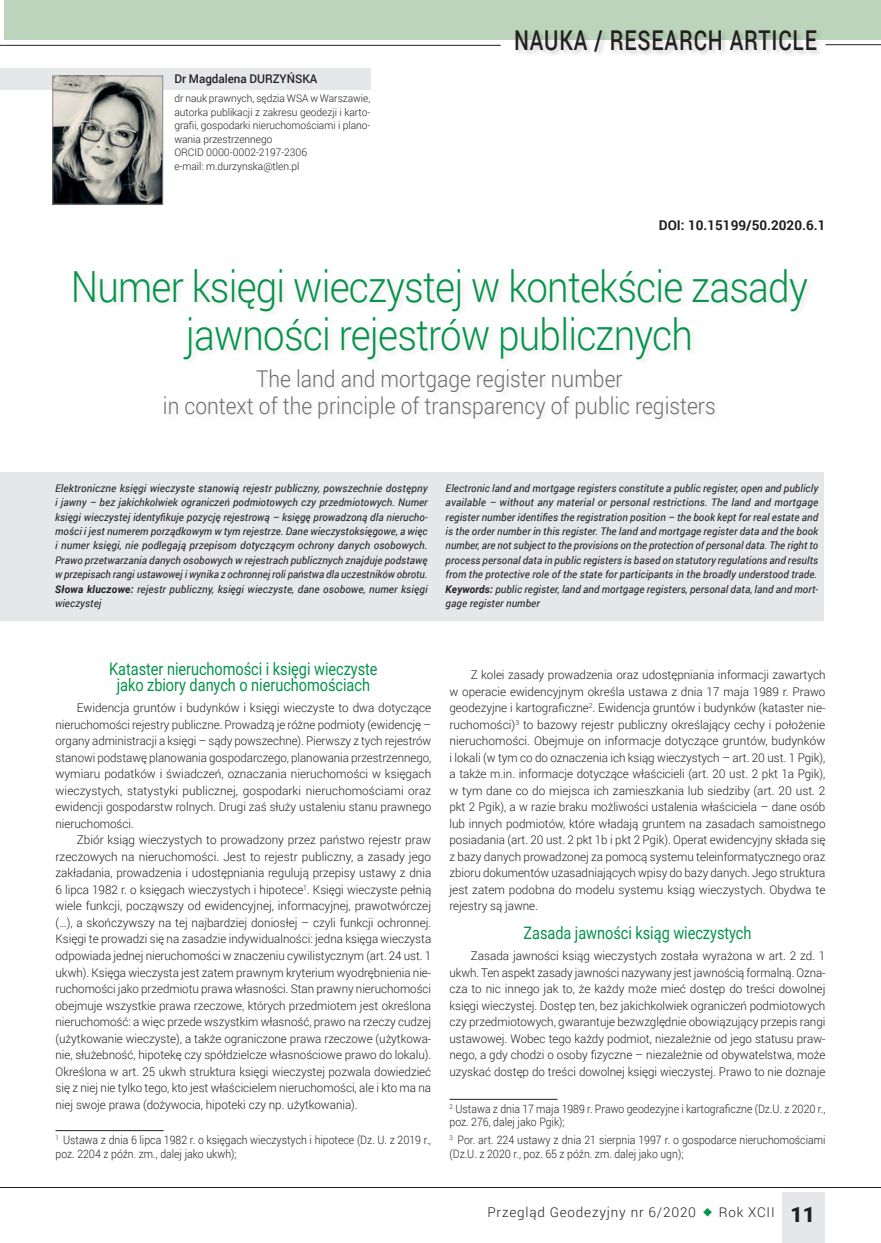
<style>
.page{position:relative;width:881px;height:1243px;background:#fff}
.page>*{position:absolute;margin:0;border:0;box-sizing:border-box;transform-origin:0 0}
.t1{font:300 42.9px/48px "Roboto";letter-spacing:-.02em;color:#06934a;text-align:center;scale:.9 1}
.t2{font:500 27.3px "Roboto";letter-spacing:.04em;color:#231f20;scale:.77 1}
.t3{font:300 23.1px/27px "Roboto";color:#6c6d70;text-align:center;scale:.91 1}
.t4{font:900 21px "Roboto";color:#231f20}
.t5{font:17.25px/16.5px "Roboto";letter-spacing:-.005em;color:#06934a;text-align:center;scale:.84 1}
.t6{font:300 13.5px "Roboto";letter-spacing:.06em;color:#231f20}
.t7{font:700 13.5px "Roboto";color:#231f20}
.t8{font:300 12px/16.5px "Roboto";letter-spacing:-.005em;color:#231f20;text-align:justify}
.t9{font:500 12px "Roboto";letter-spacing:-.005em;color:#231f20}
.t10{font:300 11.55px/13.5px "Roboto";color:#231f20;scale:.91 1}
.t11{font:italic 10.5px/14.4px "Roboto";letter-spacing:.01em;color:#231f20;text-align:justify}
.t12{font:300 10.5px/13.5px "Roboto";letter-spacing:-.005em;color:#231f20}
.s1{font-weight:700}
.s2{color:#06934a}
</style>
<div class="page">
<div style="left:782px;top:1192px;width:42px;height:50px;background:#e6e7e9"></div>
<hr style="left:0;top:1186px;width:881px;height:1px;background:#231f20">
<div style="left:4px;top:0;width:877px;height:40px;background:#bbd4bb"></div>
<hr style="left:4px;top:45px;width:497px;height:1px;background:#231f20">
<hr style="left:825px;top:44px;width:56px;height:1px;background:#231f20">
<div style="left:514px;top:29px;width:310px;height:30px;background:#231f20;opacity:.22"></div>
<hr style="left:56px;top:1129px;width:108px;height:1px;background:#231f20">
<div style="left:0;top:68px;width:370px;height:22px;background:#e6e7e9"></div>
<div style="left:0;top:472px;width:824px;height:148px;background:#e6e7e9"></div>
<hr style="left:449px;top:1098px;width:108px;height:1px;background:#231f20">
<img style="left:54px;top:78px;width:107px;height:124px">
<div style="left:52px;top:76px;width:111px;height:128px;border:1px solid #8b8d90"></div>
<p class="t9" style="left:174px;top:70px;width:144px">Dr Magdalena DURZYŃSKA</p>
<p class="t12" style="left:174px;top:92px;width:197px">dr nauk prawnych, sędzia WSA w Warszawie, autorka publikacji z zakresu geodezji i karto&shy;grafii, gospodarki nieruchomościami i plano&shy;wania przestrzennego<br>ORCID 0000-0002-2197-2306<br>e-mail: m.durzynska@tlen.pl</p>
<h2 class="t2" style="left:514px;top:21px;width:395px">NAUKA / RESEARCH ARTICLE</h2>
<p class="t7" style="left:659px;top:216px;width:168px">DOI: 10.15199/50.2020.6.1</p>
<h1 class="t1" style="left:71px;top:261px;width:820px">Numer księgi wieczystej w kontekście zasady jawności rejestrów publicznych</h1>
<h3 class="t3" style="left:163px;top:364px;width:609px">The land and mortgage register number<br>in context of the principle of transparency of public registers</h3>
<p class="t11" style="left:55px;top:480px;width:374px">Elektroniczne księgi wieczyste stanowią rejestr publiczny, powszechnie dostępny i jawny – bez jakichkolwiek ograniczeń podmiotowych czy przedmiotowych. Numer księgi wieczystej identyfikuje pozycję rejestrową – księgę prowadzoną dla nierucho&shy;mości i jest numerem porządkowym w tym rejestrze. Dane wieczystoksięgowe, a więc i numer księgi, nie podlegają przepisom dotyczącym ochrony danych osobowych.<br>Prawo przetwarzania danych osobowych w rejestrach publicznych znajduje podstawę w przepisach rangi ustawowej i wynika z ochronnej roli państwa dla uczestników obrotu.<br><span class="s1">Słowa kluczowe:</span> rejestr publiczny, księgi wieczyste, dane osobowe, numer księgi wieczystej</p>
<p class="t11" style="left:445px;top:480px;width:374px">Electronic land and mortgage registers constitute a public register, open and publicly available – without any material or personal restrictions. The land and mortgage register number identifies the registration position – the book kept for real estate and is the order number in this register. The land and mortgage register data and the book number, are not subject to the provisions on the protection of personal data. The right to process personal data in public registers is based on statutory regulations and results from the protective role of the state for participants in the broadly understood trade.<br><span class="s1">Keywords:</span> public register, land and mortgage registers, personal data, land and mort&shy;gage register number</p>
<h3 class="t5" style="left:109px;top:659px;width:321px">Kataster nieruchomości i księgi wieczyste jako zbiory danych o nieruchomościach</h3>
<p class="t8" style="left:56px;top:699px;width:377px;text-indent:21px">Ewidencja gruntów i budynków i księgi wieczyste to dwa dotyczące nieruchomości rejestry publiczne. Prowadzą je różne podmioty (ewidencję – organy administracji a księgi – sądy powszechne). Pierwszy z tych rejestrów stanowi podstawę planowania gospodarczego, planowania przestrzennego, wymiaru podatków i świadczeń, oznaczania nieruchomości w księgach wieczystych, statystyki publicznej, gospodarki nieruchomościami oraz ewidencji gospodarstw rolnych. Drugi zaś służy ustaleniu stanu prawnego nieruchomości.</p>
<p class="t8" style="left:56px;top:831px;width:377px;text-indent:21px">Zbiór ksiąg wieczystych to prowadzony przez państwo rejestr praw rzeczowych na nieruchomości. Jest to rejestr publiczny, a zasady jego zakładania, prowadzenia i udostępniania regulują przepisy ustawy z dnia 6 lipca 1982 r. o księgach wieczystych i hipotece<sup>1</sup>. Księgi wieczyste pełnią wiele funkcji, począwszy od ewidencyjnej, informacyjnej, prawotwórczej (…), a skończywszy na tej najbardziej doniosłej – czyli funkcji ochronnej.<br>Księgi te prowadzi się na zasadzie indywidualności: jedna księga wieczysta odpowiada jednej nieruchomości w znaczeniu cywilistycznym (art. 24 ust. 1 ukwh). Księga wieczysta jest zatem prawnym kryterium wyodrębnienia nie&shy;ruchomości jako przedmiotu prawa własności. Stan prawny nieruchomości obejmuje wszystkie prawa rzeczowe, których przedmiotem jest określona nieruchomość: a więc przede wszystkim własność, prawo na rzeczy cudzej (użytkowanie wieczyste), a także ograniczone prawa rzeczowe (użytkowa&shy;nie, służebność, hipotekę czy spółdzielcze własnościowe prawo do lokalu).<br>Określona w art. 25 ukwh struktura księgi wieczystej pozwala dowiedzieć się z niej nie tylko tego, kto jest właścicielem nieruchomości, ale i kto ma na niej swoje prawa (dożywocia, hipoteki czy np. użytkowania).</p>
<p class="t10" style="left:56px;top:1132px;width:414px"><sup>1</sup> Ustawa z dnia 6 lipca 1982 r. o księgach wieczystych i hipotece (Dz. U. z 2019 r., poz. 2204 z późn. zm., dalej jako ukwh);</p>
<p class="t8" style="left:449px;top:666px;width:377px;text-indent:21px">Z kolei zasady prowadzenia oraz udostępniania informacji zawartych w operacie ewidencyjnym określa ustawa z dnia 17 maja 1989 r. Prawo geodezyjne i kartograficzne<sup>2</sup>. Ewidencja gruntów i budynków (kataster nie&shy;ruchomości)<sup>3</sup> to bazowy rejestr publiczny określający cechy i położenie nieruchomości. Obejmuje on informacje dotyczące gruntów, budynków i lokali (w tym co do oznaczenia ich ksiąg wieczystych – art. 20 ust. 1 Pgik), a także m.in. informacje dotyczące właścicieli (art. 20 ust. 2 pkt 1a Pgik), w tym dane co do miejsca ich zamieszkania lub siedziby (art. 20 ust. 2 pkt 2 Pgik), a w razie braku możliwości ustalenia właściciela – dane osób lub innych podmiotów, które władają gruntem na zasadach samoistnego posiadania (art. 20 ust. 2 pkt 1b i pkt 2 Pgik). Operat ewidencyjny składa się z bazy danych prowadzonej za pomocą systemu teleinformatycznego oraz zbioru dokumentów uzasadniających wpisy do bazy danych. Jego struktura jest zatem podobna do modelu systemu ksiąg wieczystych. Obydwa te rejestry są jawne.</p>
<h3 class="t5" style="left:523px;top:923px;width:273px">Zasada jawności ksiąg wieczystych</h3>
<p class="t8" style="left:449px;top:946px;width:377px;text-indent:21px">Zasada jawności ksiąg wieczystych została wyrażona w art. 2 zd. 1 ukwh. Ten aspekt zasady jawności nazywany jest jawnością formalną. Ozna&shy;cza to nic innego jak to, że każdy może mieć dostęp do treści dowolnej księgi wieczystej. Dostęp ten, bez jakichkolwiek ograniczeń podmiotowych czy przedmiotowych, gwarantuje bezwzględnie obowiązujący przepis rangi ustawowej. Wobec tego każdy podmiot, niezależnie od jego statusu praw&shy;nego, a gdy chodzi o osoby fizyczne – niezależnie od obywatelstwa, może uzyskać dostęp do treści dowolnej księgi wieczystej. Prawo to nie doznaje</p>
<p class="t10" style="left:449px;top:1101px;width:414px"><sup>2</sup> Ustawa z dnia 17 maja 1989 r. Prawo geodezyjne i kartograficzne (Dz.U. z 2020 r., poz. 276, dalej jako Pgik);</p>
<p class="t10" style="left:449px;top:1132px;width:414px"><sup>3</sup> Por. art. 224 ustawy z dnia 21 sierpnia 1997 r. o gospodarce nieruchomościami (Dz.U. z 2020 r., poz. 65 z późn. zm. dalej jako ugn);</p>
<p class="t6" style="left:487px;top:1202px;width:210px">Przegląd Geodezyjny nr 6/2020</p>
<h3 class="t4" style="left:790px;top:1199px;width:26px">11</h3>
<p class="t6" style="left:702px;top:1202px;width:74px"><span class="s2">◆</span> Rok XCII</p>
</div>
